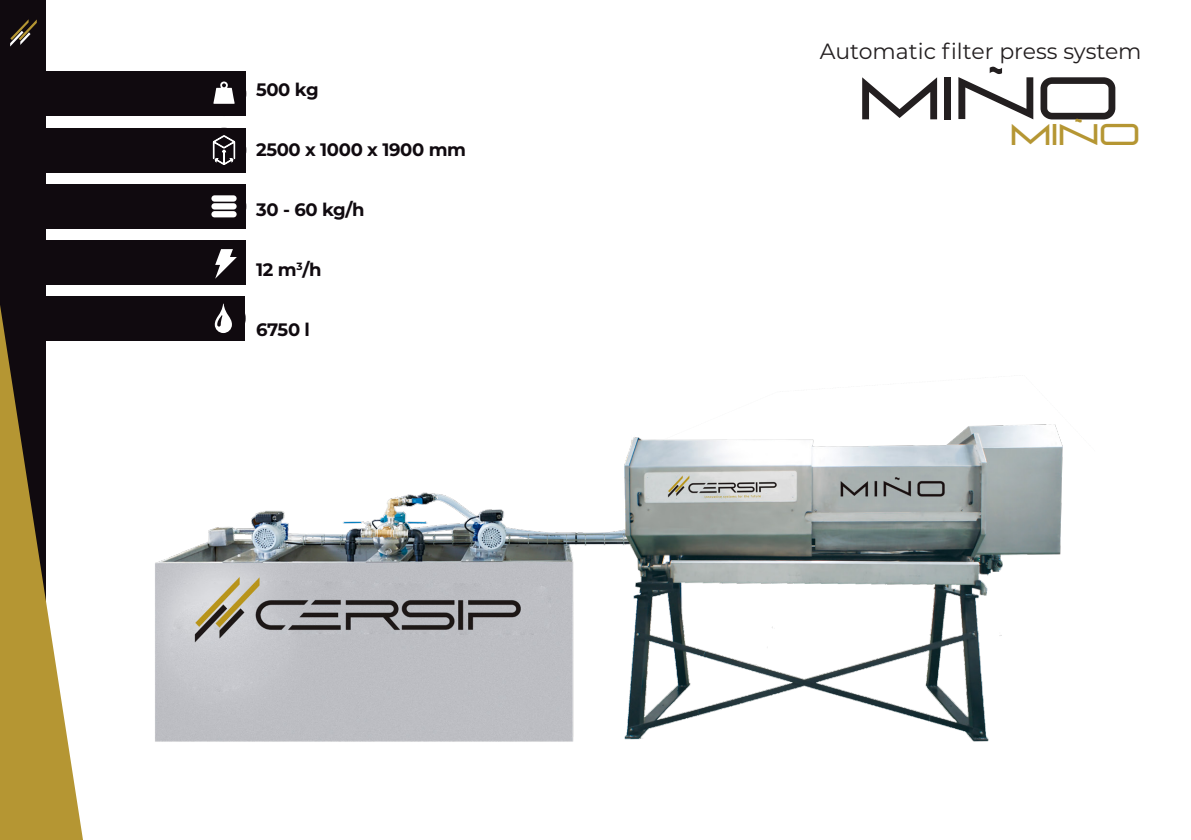
<style>
.page{position:relative;width:1191px;height:840px;background:#fff}
.page>*{position:absolute;margin:0;border:0;box-sizing:border-box;transform-origin:0 0}
.t1{font:60px "abnes";color:#231f20}
.t2{font:30px "abnes";color:#b59633}
.t3{font:22px "Montserrat";color:#231f20}
.t4{font:700 18px "Montserrat";letter-spacing:-.02em;color:#100a0f}
</style>
<div class="page">
<div style="left:0;top:0;width:45px;height:839px;background:#100a0f"></div>
<svg style="left:0;top:228px;width:86px;height:611px;fill:#b59633"></svg>
<svg style="left:10px;top:19px;width:27px;height:27px"></svg>
<img style="left:72px;top:340px;width:991px;height:427px">
<div style="left:34px;top:296px;width:211px;height:44px;background:#100a0f"></div>
<div style="left:35px;top:240px;width:211px;height:45px;background:#100a0f"></div>
<div style="left:35px;top:184px;width:211px;height:44px;background:#100a0f"></div>
<div style="left:35px;top:128px;width:211px;height:44px;background:#100a0f"></div>
<div style="left:35px;top:71px;width:211px;height:45px;background:#100a0f"></div>
<svg style="left:211px;top:195px;width:26px;height:22px"></svg>
<svg style="left:215px;top:249px;width:22px;height:29px"></svg>
<svg style="left:213px;top:81px;width:22px;height:23px"></svg>
<svg style="left:213px;top:135px;width:22px;height:30px"></svg>
<div style="left:201px;top:296px;width:45px;height:44px;background:#100a0f;border-radius:50%"></div>
<svg style="left:215px;top:303px;width:17px;height:30px"></svg>
<p class="t4" style="left:256px;top:76px;width:64px">500 kg</p>
<p class="t4" style="left:256px;top:136px;width:211px">2500 x 1000 x 1900 mm</p>
<p class="t4" style="left:256px;top:196px;width:110px">30 - 60 kg/h</p>
<p class="t4" style="left:256px;top:256px;width:67px">12 m<sup>3</sup>/h</p>
<p class="t4" style="left:256px;top:316px;width:55px">6750 l</p>
<p class="t3" style="left:820px;top:36px;width:323px">Automatic filter press system</p>
<p class="t1" style="left:858px;top:57px;width:262px">MIÑO</p>
<p class="t2" style="left:1010px;top:114px;width:132px">MIÑO</p>
</div>
